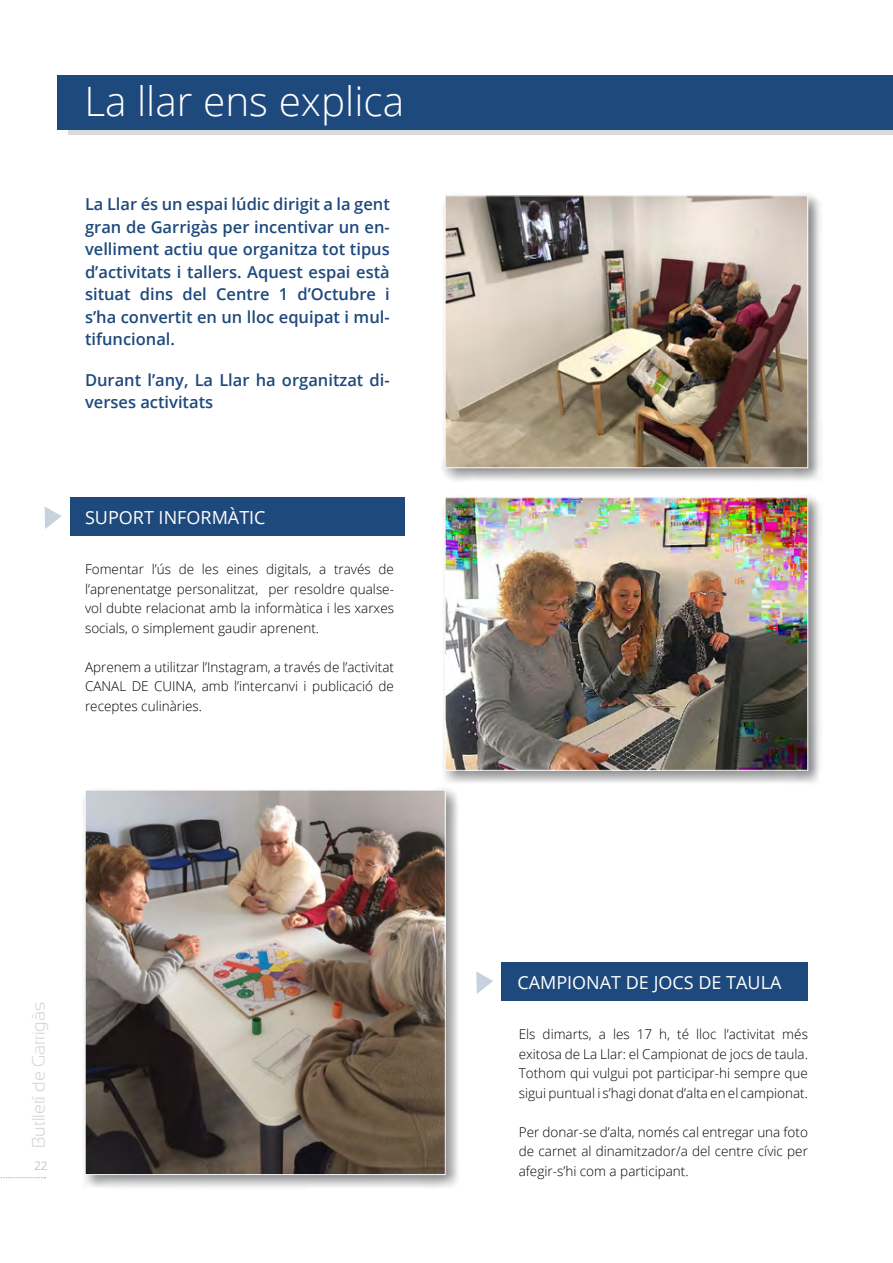
<style>
.page{position:relative;width:893px;height:1263px;background:#fff}
.page>*{position:absolute;margin:0;border:0;box-sizing:border-box;transform-origin:0 0}
.t1{font:300 40.5px "Open Sans";color:#fff}
.t2{font:18px "Open Sans";color:#fff}
.t3{font:300 18px "Sansation";color:#d0d1d2}
.t4{font:600 16.5px/22.5px "Open Sans";color:#1e497d;text-align:justify}
.t5{font:300 13.5px/19.5px "Open Sans";color:#000;text-align:justify}
.t6{font:12px "Open Sans";color:#c6c7c8}
</style>
<div class="page">
<svg style="left:0;top:1177px;width:46px;height:1px"></svg>
<div style="left:442px;top:193px;width:381px;height:290px;background:#646567;opacity:.75"></div>
<img style="left:447px;top:198px;width:359px;height:268px">
<div style="left:445px;top:196px;width:363px;height:272px;border:1px solid #fff"></div>
<div style="left:442px;top:494px;width:381px;height:292px;background:#646567;opacity:.75"></div>
<img style="left:447px;top:499px;width:359px;height:269px">
<div style="left:445px;top:497px;width:363px;height:273px;border:1px solid #fff"></div>
<div style="left:82px;top:787px;width:378px;height:403px;background:#646567;opacity:.75"></div>
<img style="left:87px;top:792px;width:356px;height:381px">
<div style="left:85px;top:790px;width:360px;height:385px;border:1px solid #fff"></div>
<div style="left:68px;top:80px;width:825px;height:55px;background:#d9dadb"></div>
<div style="left:57px;top:75px;width:836px;height:55px;background:#1e497d"></div>
<div style="left:70px;top:497px;width:335px;height:39px;background:#1e497d"></div>
<div style="left:502px;top:962px;width:306px;height:39px;background:#1e497d"></div>
<svg style="left:45px;top:507px;width:17px;height:22px"></svg>
<svg style="left:476px;top:971px;width:17px;height:23px"></svg>
<h1 class="t1" style="left:84px;top:73px;width:321px">La llar ens explica</h1>
<p class="t4" style="left:85px;top:192px;width:306px">La Llar és un espai lúdic dirigit a la gent gran de Garrigàs per incentivar un en&shy;velliment actiu que organitza tot tipus d’activitats i tallers. Aquest espai està situat dins del Centre 1 d’Octubre i s’ha convertit en un lloc equipat i mul&shy;tifuncional.</p>
<p class="t4" style="left:85px;top:368px;width:306px">Durant l’any, La Llar ha organitzat di&shy;verses activitats</p>
<h2 class="t2" style="left:85px;top:505px;width:182px">SUPORT INFORMÀTIC</h2>
<p class="t5" style="left:85px;top:559px;width:310px">Fomentar l’ús de les eines digitals, a través de l’aprenentatge personalitzat, per resoldre qualse&shy;vol dubte relacionat amb la informàtica i les xarxes socials, o simplement gaudir aprenent.</p>
<p class="t5" style="left:85px;top:657px;width:310px">Aprenem a utilitzar l’Instagram, a través de l’activitat CANAL DE CUINA, amb l’intercanvi i publicació de receptes culinàries.</p>
<h2 class="t3" style="left:29px;top:1148px;width:148px;rotate:-90deg">Butlletí de Garrigàs</h2>
<p class="t6" style="left:34px;top:1157px;width:15px">22</p>
<h2 class="t2" style="left:517px;top:970px;width:266px">CAMPIONAT DE JOCS DE TAULA</h2>
<p class="t5" style="left:519px;top:1024px;width:291px">Els dimarts, a les 17 h, té lloc l’activitat més exitosa de La Llar: el Campionat de jocs de taula.<br>Tothom qui vulgui pot participar-hi sempre que sigui puntual i s’hagi donat d’alta en el campionat.</p>
<p class="t5" style="left:519px;top:1122px;width:291px">Per donar-se d’alta, només cal entregar una foto de carnet al dinamitzador/a del centre cívic per afegir-s’hi com a participant.</p>
</div>
